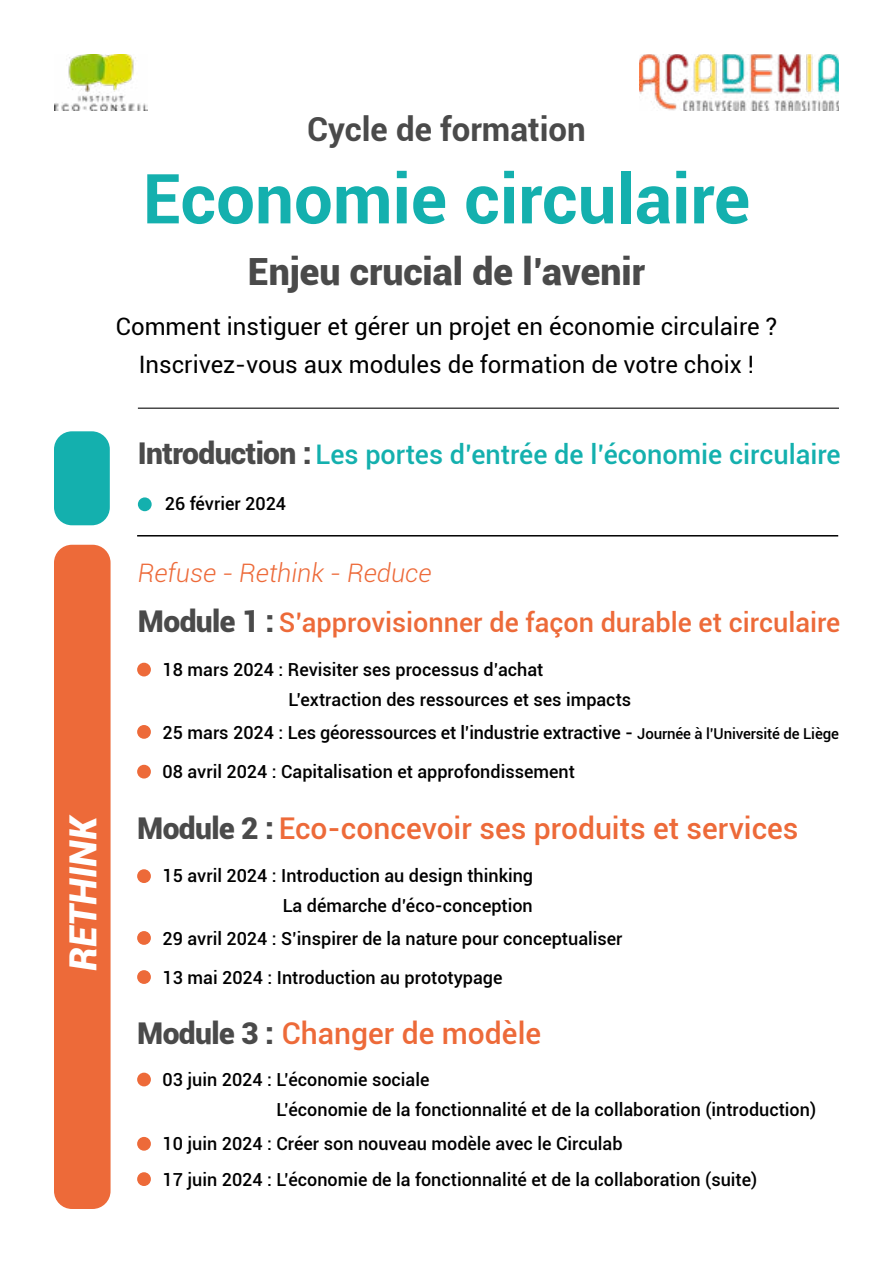
<style>
.page{position:relative;width:893px;height:1263px;background:#fff}
.page>*{position:absolute;margin:0;border:0;box-sizing:border-box;transform-origin:0 0}
.t1{font:700 69px "Roboto";color:#14b0ae}
.t2{font:900 37.5px "Roboto";color:#4a4a4a}
.t3{font:italic 900 37.5px "Roboto";letter-spacing:-.005em;color:#fff}
.t4{font:700 33px "Roboto";color:#4a4a4a}
.t5{font:500 30px "Roboto";color:#ed6a39}
.t6{font:500 27px "Roboto";color:#14b0ae}
.t7{font:500 27px "Roboto";color:#ed6a39}
.t8{font:italic 300 25.5px "Roboto";color:#ed6a39}
.t9{font:24px/37.3px "Roboto";color:#000;text-align:center}
.t10{font:500 18px/30.2px "Roboto";color:#000}
.s1{font-weight:900;font-size:30px;color:#4a4a4a}
.s2{font-size:15px}
.s3{font-weight:900;color:#4a4a4a}
</style>
<div class="page">
<div style="left:54px;top:431px;width:56px;height:94px;background:#14b0ae;border-radius:18px"></div>
<div style="left:54px;top:545px;width:57px;height:664px;background:#ed6a39;border-radius:18px"></div>
<div style="left:137px;top:663px;width:14px;height:13px;background:#ed6a39;border-radius:50%"></div>
<div style="left:137px;top:869px;width:14px;height:14px;background:#ed6a39;border-radius:50%"></div>
<div style="left:137px;top:1073px;width:14px;height:13px;background:#ed6a39;border-radius:50%"></div>
<div style="left:137px;top:725px;width:14px;height:14px;background:#ed6a39;border-radius:50%"></div>
<div style="left:137px;top:931px;width:14px;height:14px;background:#ed6a39;border-radius:50%"></div>
<div style="left:137px;top:1137px;width:14px;height:14px;background:#ed6a39;border-radius:50%"></div>
<div style="left:137px;top:765px;width:14px;height:13px;background:#ed6a39;border-radius:50%"></div>
<div style="left:138px;top:497px;width:14px;height:14px;background:#14b0ae;border-radius:50%"></div>
<div style="left:137px;top:970px;width:14px;height:14px;background:#ed6a39;border-radius:50%"></div>
<div style="left:137px;top:1172px;width:14px;height:14px;background:#ed6a39;border-radius:50%"></div>
<img style="left:639px;top:54px;width:200px;height:57px">
<img style="left:54px;top:54px;width:93px;height:57px">
<hr style="left:138px;top:407px;width:701px;height:2px;background:#4a4a4a">
<hr style="left:137px;top:535px;width:701px;height:1px;background:#000">
<h3 class="t4" style="left:307px;top:106px;width:280px">Cycle de formation</h3>
<h1 class="t1" style="left:143px;top:150px;width:609px">Economie circulaire</h1>
<h2 class="t2" style="left:248px;top:245px;width:399px">Enjeu crucial de l’avenir</h2>
<h3 class="t9" style="left:116px;top:307px;width:663px">Comment instiguer et gérer un projet en économie circulaire ?<br>Inscrivez-vous aux modules de formation de votre choix !</h3>
<h2 class="t3" style="left:56px;top:970px;width:157px;rotate:-90deg">RETHINK</h2>
<h3 class="t6" style="left:138px;top:435px;width:704px"><span class="s1">Introduction :</span> Les portes d’entrée de l’économie circulaire</h3>
<p class="t10" style="left:165px;top:488px;width:123px">26 février 2024</p>
<h3 class="t8" style="left:138px;top:556px;width:295px">Refuse - Rethink - Reduce</h3>
<h3 class="t7" style="left:138px;top:604px;width:704px"><span class="s1">Module 1 :</span> S’approvisionner de façon durable et circulaire</h3>
<p class="t10" style="left:289px;top:654px;width:344px;text-indent:-126px">18 mars 2024 : Revisiter ses processus d’achat<br>L’extraction des ressources et ses impacts</p>
<p class="t10" style="left:163px;top:716px;width:678px">25 mars 2024 : Les géoressources et l’industrie extractive - <span class="s2">Journée à l’Université de Liège</span></p>
<p class="t10" style="left:163px;top:756px;width:414px">08 avril 2024 : Capitalisation et approfondissement</p>
<h3 class="t5" style="left:137px;top:807px;width:663px"><span class="s3">Module 2 :</span> Eco-concevoir ses produits et services</h3>
<p class="t10" style="left:163px;top:860px;width:372px;text-align:right">15 avril 2024 : Introduction au design thinking<br>La démarche d’éco-conception</p>
<p class="t10" style="left:163px;top:922px;width:461px">29 avril 2024 : S’inspirer de la nature pour conceptualiser</p>
<p class="t10" style="left:163px;top:961px;width:341px">13 mai 2024 : Introduction au prototypage</p>
<h3 class="t5" style="left:137px;top:1012px;width:405px"><span class="s3">Module 3 :</span> Changer de modèle</h3>
<p class="t10" style="left:277px;top:1064px;width:541px;text-indent:-114px">03 juin 2024 : L’économie sociale<br>L’économie de la fonctionnalité et de la collaboration (introduction)</p>
<p class="t10" style="left:163px;top:1128px;width:461px">10 juin 2024 : Créer son nouveau modèle avec le Circulab</p>
<p class="t10" style="left:163px;top:1163px;width:596px">17 juin 2024 : L’économie de la fonctionnalité et de la collaboration (suite)</p>
</div>
